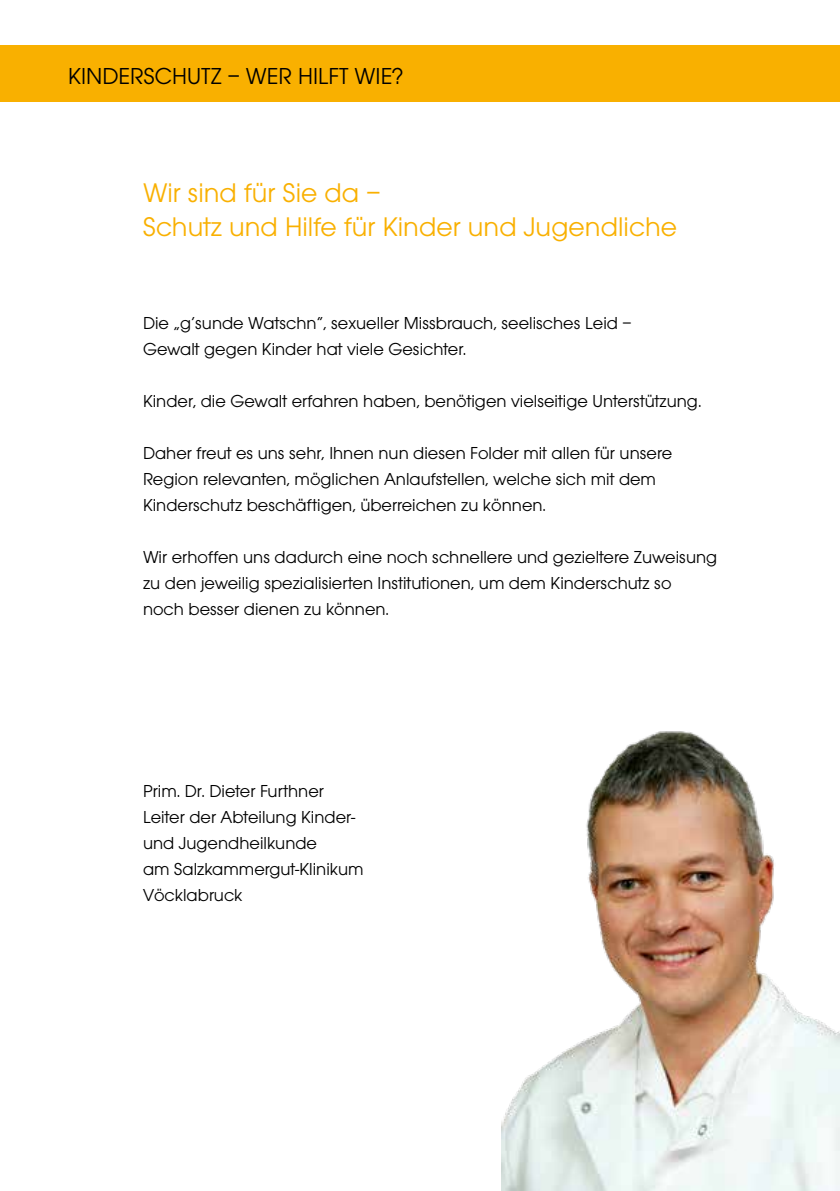
<style>
.page{position:relative;width:840px;height:1191px;background:#fff}
.page>*{position:absolute;margin:0;border:0;box-sizing:border-box;transform-origin:0 0}
.t1{font:28px/33.6px "Avant Gard";color:#f9b000}
.t2{font:24px "Avant Gard";color:#000}
.t3{font:18px/26px "Avant Gard";color:#000}
</style>
<div class="page">
<div style="left:0;top:45px;width:839px;height:57px;background:#f9b000"></div>
<img style="left:501px;top:731px;width:338px;height:460px">
<h2 class="t2" style="left:68px;top:62px;width:337px">KINDERSCHUTZ – WER HILFT WIE?</h2>
<h1 class="t1" style="left:143px;top:176px;width:535px">Wir sind für Sie da –<br>Schutz und Hilfe für Kinder und Jugendliche</h1>
<p class="t3" style="left:143px;top:310px;width:489px">Die „g‘sunde Watschn“, sexueller Missbrauch, seelisches Leid –<br>Gewalt gegen Kinder hat viele Gesichter.</p>
<p class="t3" style="left:143px;top:388px;width:559px">Kinder, die Gewalt erfahren haben, benötigen vielseitige Unterstützung.</p>
<p class="t3" style="left:143px;top:440px;width:530px">Daher freut es uns sehr, Ihnen nun diesen Folder mit allen für unsere<br>Region relevanten, möglichen Anlaufstellen, welche sich mit dem<br>Kinderschutz beschäftigen, überreichen zu können.</p>
<p class="t3" style="left:143px;top:544px;width:575px">Wir erhoffen uns dadurch eine noch schnellere und gezieltere Zuweisung zu den jeweilig spezialisierten Institutionen, um dem Kinderschutz so<br>noch besser dienen zu können.</p>
<p class="t3" style="left:143px;top:778px;width:222px">Prim. Dr. Dieter Furthner<br>Leiter der Abteilung Kinder&shy;und Jugendheilkunde<br>am Salzkammergut-Klinikum<br>Vöcklabruck</p>
</div>
